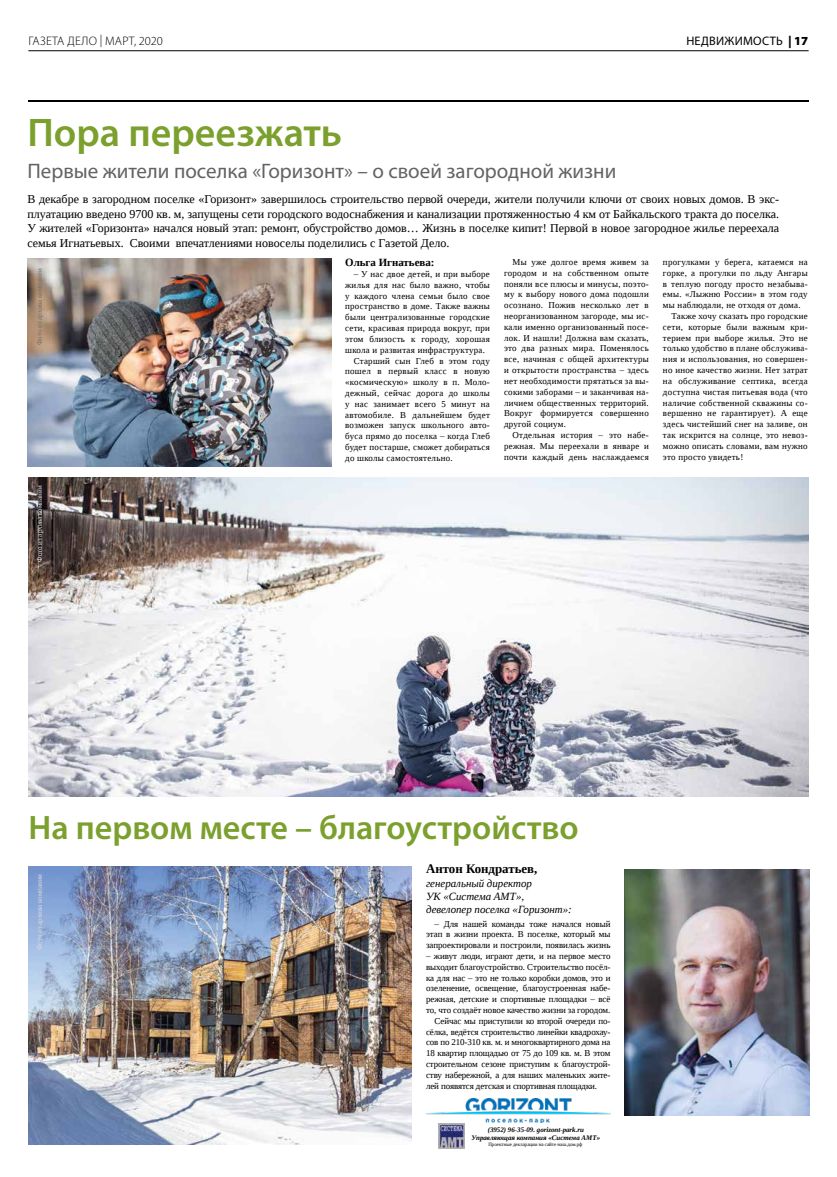
<style>
.page{position:relative;width:837px;height:1177px;background:#fff}
.page>*{position:absolute;margin:0;border:0;box-sizing:border-box;transform-origin:0 0}
.t1{font:600 40px "Myriad Pro";color:#7ba02d}
.t2{font:600 34px "Myriad Pro";color:#7ba02d}
.t3{font:21px "Myriad Pro";color:#646363}
.t4{font:700 13px "Liberation Serif";color:#000}
.t5{font:300 12.3px "Myriad Pro";letter-spacing:.015em;color:#000}
.t6{font:12.3px "Myriad Pro";letter-spacing:.02em;color:#000}
.t7{font:12px/14.4px "Liberation Serif";color:#000;text-align:justify}
.t8{font:italic 11px/13.2px "Liberation Serif";color:#000}
.t9{font:700 11px "Liberation Serif";color:#000}
.t10{font:9px/10.8px "Liberation Serif";letter-spacing:.03em;color:#000;text-align:justify}
.t11{font:9px "Liberation Serif";letter-spacing:-.01em;color:#000}
.t12{font:9px "Liberation Serif";color:#000}
.t13{font:italic 700 7px/8px "Liberation Serif";color:#000;text-align:center}
.t14{font:7px "Liberation Serif";color:#706f6f}
.t15{font:7px "Liberation Serif";color:#ededed}
.t16{font:7px "Liberation Serif";color:#dadada}
.t17{font:5px "Liberation Serif";color:#000}
.s1{font-weight:900}
</style>
<div class="page">
<hr style="left:28px;top:50px;width:780px;height:1px;background:#000">
<hr style="left:28px;top:100px;width:780px;height:2px;background:#000">
<img style="left:27px;top:259px;width:304px;height:208px">
<img style="left:624px;top:869px;width:184px;height:246px">
<img style="left:29px;top:866px;width:382px;height:278px">
<img style="left:29px;top:477px;width:779px;height:320px">
<img style="left:439px;top:1123px;width:25px;height:24px">
<img style="left:426px;top:1098px;width:183px;height:24px">
<h3 class="t5" style="left:28px;top:33px;width:136px">Газета дело | МАРТ, 2020</h3>
<h3 class="t6" style="left:686px;top:33px;width:123px">недвижимость <span class="s1">| 17</span></h3>
<h1 class="t1" style="left:27px;top:107px;width:316px">Пора переезжать</h1>
<h3 class="t3" style="left:27px;top:158px;width:590px">Первые жители поселка «Горизонт» – о своей загородной жизни</h3>
<p class="t7" style="left:27px;top:192px;width:753px">В декабре в загородном поселке «Горизонт» завершилось строительство первой очереди, жители получили ключи от своих новых домов. В экс&shy;плуатацию введено 9700 кв. м, запущены сети городского водоснабжения и канализации протяженностью 4 км от Байкальского тракта до поселка.<br>У жителей «Горизонта» начался новый этап: ремонт, обустройство домов… Жизнь в поселке кипит! Первой в новое загородное жилье переехала семья Игнатьевых. Своими впечатлениями новоселы поделились с Газетой Дело.</p>
<p class="t9" style="left:345px;top:255px;width:91px">Ольга Игнатьева:</p>
<p class="t10" style="left:353px;top:268px;width:138px">– У нас двое детей, и при выборе</p>
<p class="t10" style="left:345px;top:279px;width:146px">жилья для нас было важно, чтобы</p>
<p class="t10" style="left:345px;top:290px;width:146px">у каждого члена семьи было свое</p>
<p class="t10" style="left:345px;top:301px;width:146px">пространство в доме. Также важны</p>
<p class="t10" style="left:345px;top:312px;width:146px">были централизованные городские</p>
<p class="t10" style="left:345px;top:322px;width:146px">сети, красивая природа вокруг, при</p>
<p class="t10" style="left:345px;top:333px;width:146px">этом близость к городу, хорошая</p>
<p class="t10" style="left:345px;top:344px;width:141px">школа и развитая инфраструктура.</p>
<p class="t10" style="left:353px;top:355px;width:138px">Старший сын Глеб в этом году</p>
<p class="t10" style="left:345px;top:366px;width:146px">пошел в первый класс в новую</p>
<p class="t10" style="left:345px;top:376px;width:146px">«космическую» школу в п. Моло-</p>
<p class="t10" style="left:345px;top:387px;width:146px">дежный, сейчас дорога до школы</p>
<p class="t10" style="left:345px;top:398px;width:146px">у нас занимает всего 5 минут на</p>
<p class="t10" style="left:345px;top:409px;width:146px">автомобиле. В дальнейшем будет</p>
<p class="t10" style="left:345px;top:420px;width:146px">возможен запуск школьного авто-</p>
<p class="t10" style="left:345px;top:430px;width:146px">буса прямо до поселка – когда Глеб</p>
<p class="t10" style="left:345px;top:441px;width:146px">будет постарше, сможет добираться</p>
<p class="t10" style="left:345px;top:452px;width:109px">до школы самостоятельно.</p>
<p class="t10" style="left:662px;top:256px;width:146px">прогулками у берега, катаемся на</p>
<p class="t10" style="left:662px;top:267px;width:146px">горке, а прогулки по льду Ангары</p>
<p class="t10" style="left:662px;top:278px;width:146px">в теплую погоду просто незабыва-</p>
<p class="t10" style="left:662px;top:289px;width:146px">емы. «Лыжню России» в этом году</p>
<p class="t10" style="left:662px;top:300px;width:139px">мы наблюдали, не отходя от дома.</p>
<p class="t10" style="left:671px;top:310px;width:138px">Также хочу сказать про городские</p>
<p class="t10" style="left:662px;top:321px;width:146px">сети, которые были важным кри-</p>
<p class="t10" style="left:662px;top:332px;width:146px">терием при выборе жилья. Это не</p>
<p class="t10" style="left:662px;top:343px;width:146px">только удобство в плане обслужива-</p>
<p class="t10" style="left:662px;top:354px;width:146px">ния и использования, но совершен-</p>
<p class="t10" style="left:662px;top:364px;width:146px">но иное качество жизни. Нет затрат</p>
<p class="t10" style="left:662px;top:375px;width:146px">на обслуживание септика, всегда</p>
<p class="t10" style="left:662px;top:386px;width:146px">доступна чистая питьевая вода (что</p>
<p class="t10" style="left:662px;top:397px;width:146px">наличие собственной скважины со-</p>
<p class="t10" style="left:662px;top:408px;width:146px">вершенно не гарантирует). А еще</p>
<p class="t10" style="left:662px;top:418px;width:146px">здесь чистейший снег на заливе, он</p>
<p class="t10" style="left:662px;top:429px;width:146px">так искрится на солнце, это невоз-</p>
<p class="t10" style="left:662px;top:440px;width:146px">можно описать словами, вам нужно</p>
<p class="t10" style="left:662px;top:451px;width:82px">это просто увидеть!</p>
<p class="t10" style="left:504px;top:256px;width:146px;text-indent:9px">Мы уже долгое время живем за городом и на собственном опыте поняли все плюсы и минусы, поэто&shy;му к выбору нового дома подошли осознано. Пожив несколько лет в неорганизованном загороде, мы ис&shy;кали именно организованный посе&shy;лок. И нашли! Должна вам сказать, это два разных мира. Поменялось все, начиная с общей архитектуры и открытости пространства – здесь нет необходимости прятаться за вы&shy;сокими заборами – и заканчивая на&shy;личием общественных территорий.<br>Вокруг формируется совершенно другой социум.</p>
<p class="t10" style="left:504px;top:429px;width:146px;text-indent:9px">Отдельная история – это набе&shy;режная. Мы переехали в январе и почти каждый день наслаждаемся</p>
<p class="t14" style="left:35px;top:345px;width:78px;rotate:-90deg">Фото из архива компании</p>
<p class="t15" style="left:35px;top:562px;width:78px;rotate:-90deg">Фото из архива компании</p>
<h2 class="t2" style="left:29px;top:805px;width:551px">На первом месте – благоустройство</h2>
<p class="t16" style="left:35px;top:950px;width:78px;rotate:-90deg">Фото из архива компании</p>
<h3 class="t4" style="left:426px;top:860px;width:113px">Антон Кондратьев,</h3>
<p class="t8" style="left:426px;top:876px;width:147px">генеральный директор<br>УК «Система АМТ», девелопер поселка «Горизонт»:</p>
<p class="t10" style="left:426px;top:918px;width:186px;text-indent:9px">– Для нашей команды тоже начался новый этап в жизни проекта. В поселке, который мы запроектировали и построили, появилась жизнь</p>
<p class="t12" style="left:426px;top:950px;width:186px">– живут люди, играют дети, и на первое место</p>
<p class="t12" style="left:426px;top:961px;width:186px">выходит благоустройство. Строительство посёл-</p>
<p class="t12" style="left:426px;top:971px;width:186px">ка для нас – это не только коробки домов, это и</p>
<p class="t12" style="left:426px;top:982px;width:186px">озеленение, освещение, благоустроенная набе-</p>
<p class="t12" style="left:426px;top:993px;width:186px">режная, детские и спортивные площадки – всё</p>
<p class="t12" style="left:426px;top:1004px;width:186px">то, что создаёт новое качество жизни за городом.</p>
<p class="t11" style="left:434px;top:1015px;width:177px">Сейчас мы приступили ко второй очереди по-</p>
<p class="t11" style="left:426px;top:1025px;width:186px">сёлка, ведётся строительство линейки квадрохау-</p>
<p class="t11" style="left:426px;top:1036px;width:186px">сов по 210-310 кв. м. и многоквартирного дома на</p>
<p class="t11" style="left:426px;top:1047px;width:186px">18 квартир площадью от 75 до 109 кв. м. В этом</p>
<p class="t11" style="left:426px;top:1058px;width:186px">строительном сезоне приступим к благоустрой-</p>
<p class="t11" style="left:426px;top:1069px;width:186px">ству набережной, а для наших маленьких жите-</p>
<p class="t11" style="left:426px;top:1079px;width:172px">лей появятся детская и спортивная площадки.</p>
<p class="t13" style="left:471px;top:1125px;width:130px">(3952) 96-35-09. gorizont-park.ru<br>Управляющая компания «Система АМТ»</p>
<p class="t17" style="left:488px;top:1140px;width:95px">Проектные декларации на сайте наш.дом.рф</p>
</div>
